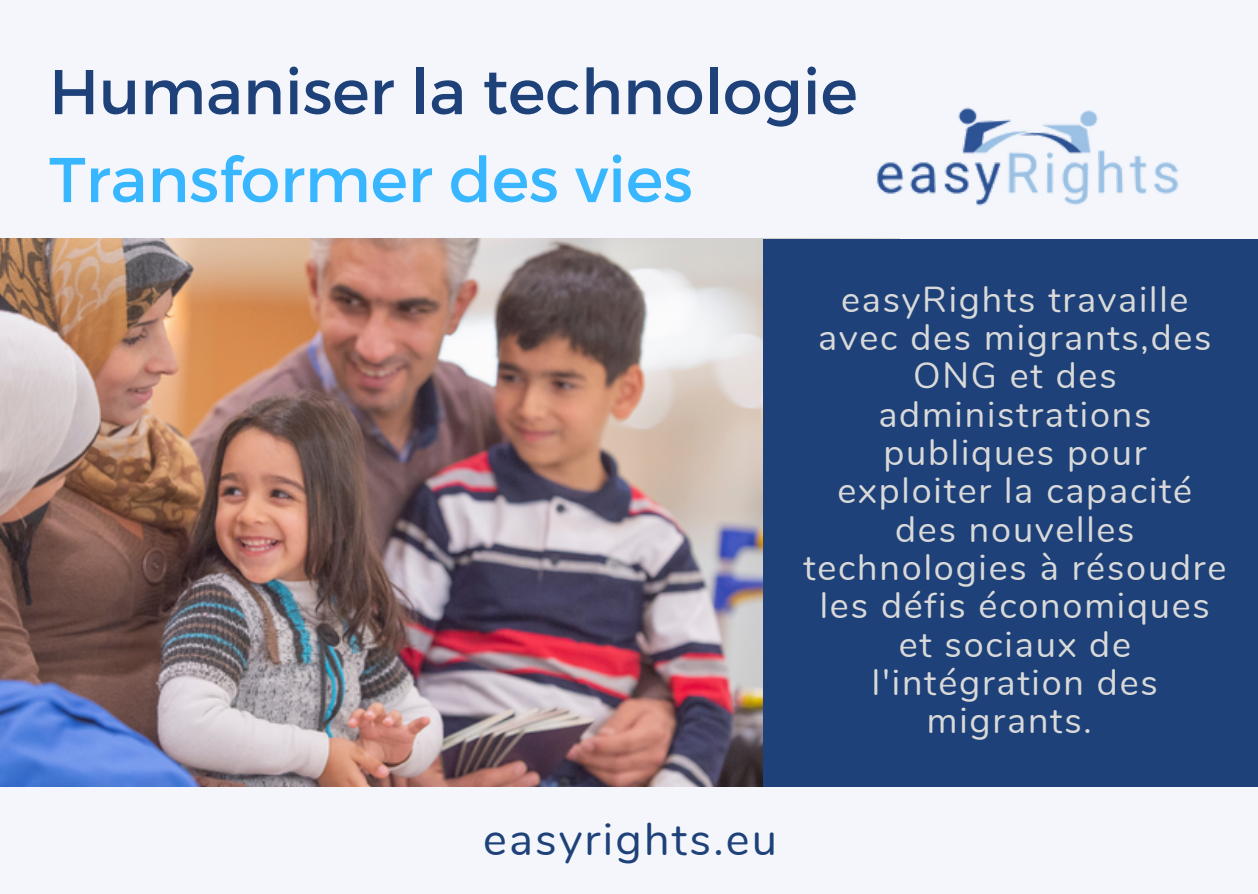
<style>
.page{position:relative;width:1258px;height:894px;background:#fff}
.page>*{position:absolute;margin:0;border:0;box-sizing:border-box;transform-origin:0 0}
.t1{font:63px/87.9px "Montserrat";color:#1d4178}
.t2{font:45px "Nunito";letter-spacing:.05em;color:#1d4178}
.t3{font:36px/38.4px "Nunito";letter-spacing:.05em;color:#d9d9d9;text-align:center}
.s1{color:#38b6ff}
</style>
<div class="page">
<div style="left:0;top:0;width:1258px;height:893px;background:#f4f6fc"></div>
<img style="left:0;top:238px;width:763px;height:548px">
<div style="left:763px;top:238px;width:495px;height:548px;background:#1d4178"></div>
<img style="left:876px;top:107px;width:303px;height:99px">
<p class="t1" style="left:49px;top:45px;width:810px">Humaniser la technologie<br><span class="s1">Transformer des vies</span></p>
<p class="t3" style="left:803px;top:280px;width:424px">easyRights travaille avec des migrants,des<br>ONG et des administrations publiques pour exploiter la capacité des nouvelles technologies à résoudre les défis économiques et sociaux de l'intégration des migrants.</p>
<p class="t2" style="left:483px;top:809px;width:296px">easyrights.eu</p>
</div>
